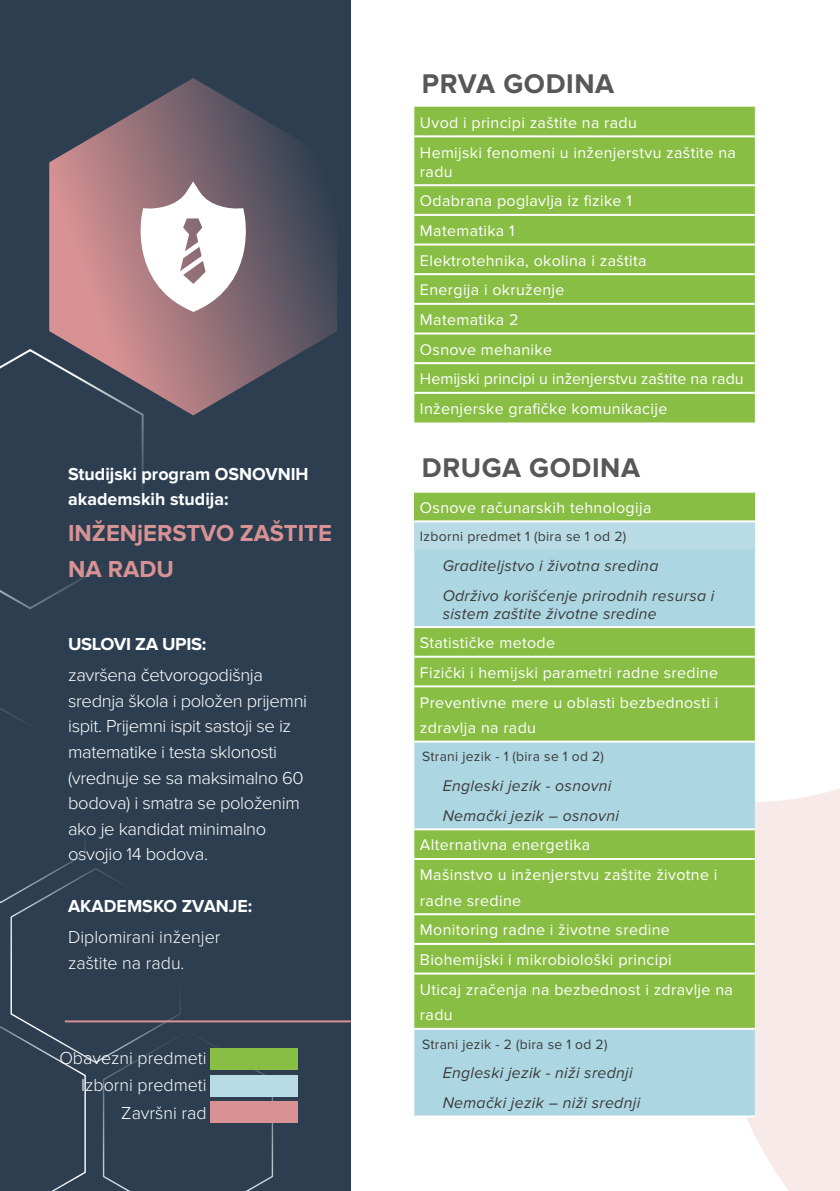
<style>
.page{position:relative;width:840px;height:1191px;background:#fff}
.page>*{position:absolute;margin:0;border:0;box-sizing:border-box;transform-origin:0 0}
.t1{font:700 28px "Proxima Nova";letter-spacing:.02em;color:#575756}
.t2{font:700 24px/36px "Proxima Nova";color:#d89293}
.t3{font:300 18px/25.6px "Proxima Nova";letter-spacing:-.02em;color:#fff}
.t4{font:300 18px/27.2px "Proxima Nova";color:#fff;text-align:right}
.t5{font:700 18px/25.6px "Proxima Nova";color:#fff}
.t6{font:700 18px "Proxima Nova";letter-spacing:-.02em;color:#fff}
.t7{font:16px/29.6px "Proxima Nova";letter-spacing:.02em;color:#fff}
.t8{font:italic 16px/29.6px "Proxima Nova";letter-spacing:.02em;color:#3c3c3b}
.t9{font:14px "Proxima Nova";letter-spacing:.02em;color:#3c3c3b}
</style>
<div class="page">
<div style="left:0;top:0;width:350px;height:1191px;background:#2c3e50"></div>
<svg style="left:0;top:708px;width:274px;height:483px"></svg>
<svg style="left:747px;top:663px;width:92px;height:528px;fill:#f7eae9"></svg>
<div style="left:414px;top:107px;width:340px;height:315px;background:#89be44"></div>
<hr style="left:414px;top:135px;width:340px;height:2px;background:#fff">
<hr style="left:414px;top:184px;width:340px;height:2px;background:#fff">
<hr style="left:414px;top:214px;width:340px;height:2px;background:#fff">
<hr style="left:414px;top:243px;width:340px;height:2px;background:#fff">
<hr style="left:414px;top:273px;width:340px;height:2px;background:#fff">
<hr style="left:414px;top:303px;width:340px;height:2px;background:#fff">
<hr style="left:414px;top:332px;width:340px;height:2px;background:#fff">
<hr style="left:414px;top:362px;width:340px;height:2px;background:#fff">
<hr style="left:414px;top:392px;width:340px;height:2px;background:#fff">
<div style="left:414px;top:492px;width:340px;height:29px;background:#89be44"></div>
<div style="left:414px;top:521px;width:340px;height:29px;background:#b8dbe6"></div>
<div style="left:414px;top:550px;width:340px;height:565px;background:#acd6e2"></div>
<svg style="left:414px;top:628px;width:340px;height:399px;background:#92c469"></svg>
<hr style="left:414px;top:626px;width:340px;height:2px;background:#fff">
<hr style="left:414px;top:655px;width:340px;height:2px;background:#fff">
<hr style="left:414px;top:685px;width:340px;height:2px;background:#fff">
<hr style="left:414px;top:858px;width:340px;height:2px;background:#fff">
<hr style="left:414px;top:913px;width:340px;height:2px;background:#fff">
<hr style="left:414px;top:943px;width:340px;height:2px;background:#fff">
<hr style="left:414px;top:972px;width:340px;height:2px;background:#fff">
<hr style="left:414px;top:491px;width:340px;height:2px;background:#fff">
<hr style="left:414px;top:520px;width:340px;height:2px;background:#fff">
<hr style="left:414px;top:740px;width:340px;height:2px;background:#fff">
<hr style="left:414px;top:828px;width:340px;height:2px;background:#fff">
<hr style="left:414px;top:1027px;width:340px;height:2px;background:#fff">
<hr style="left:414px;top:1115px;width:340px;height:2px;background:#fff">
<svg style="left:0;top:349px;width:144px;height:261px"></svg>
<svg style="left:49px;top:78px;width:288px;height:337px"></svg>
<hr style="left:65px;top:1020px;width:285px;height:2px;background:#d89293">
<div style="left:210px;top:1048px;width:88px;height:21px;background:#89be44"></div>
<div style="left:210px;top:1075px;width:88px;height:21px;background:#b8dbe6"></div>
<div style="left:210px;top:1101px;width:88px;height:21px;background:#d89293"></div>
<svg style="left:139px;top:181px;width:109px;height:131px;background:#d0c3c6"></svg>
<p class="t5" style="left:68px;top:461px;width:242px">Studijski program OSNOVNIH akademskih studija:</p>
<h2 class="t2" style="left:68px;top:516px;width:265px">INŽENjERSTVO ZAŠTITE<br>NA RADU</h2>
<p class="t6" style="left:68px;top:633px;width:140px">USLOVI ZA UPIS:</p>
<p class="t3" style="left:68px;top:662px;width:240px">završena četvorogodišnja srednja škola i položen prijemni ispit. Prijemni ispit sastoji se iz matematike i testa sklonosti (vrednuje se sa maksimalno 60 bodova) i smatra se položenim ako je kandidat minimalno osvojio 14 bodova.</p>
<p class="t5" style="left:68px;top:893px;width:186px">AKADEMSKO ZVANJE:</p>
<p class="t4" style="left:68px;top:924px;width:154px;line-height:25.6px;text-align:left">Diplomirani inženjer zaštite na radu.</p>
<p class="t4" style="left:59px;top:1044px;width:149px">Obavezni predmeti<br>Izborni predmeti<br>Završni rad</p>
<h1 class="t1" style="left:422px;top:68px;width:193px">PRVA GODINA</h1>
<p class="t7" style="left:420px;top:108px;width:317px">Uvod i principi zaštite na radu<br>Hemijski fenomeni u inženjerstvu zaštite na</p>
<p class="t7" style="left:420px;top:157px;width:325px">radu<br>Odabrana poglavlja iz fizike 1<br>Matematika 1<br>Elektrotehnika, okolina i zaštita<br>Energija i okruženje<br>Matematika 2<br>Osnove mehanike<br>Hemijski principi u inženjerstvu zaštite na radu<br>Inženjerske grafičke komunikacije</p>
<h1 class="t1" style="left:422px;top:451px;width:219px">DRUGA GODINA</h1>
<p class="t7" style="left:420px;top:493px;width:233px">Osnove računarskih tehnologija</p>
<p class="t9" style="left:420px;top:528px;width:208px">Izborni predmet 1 (bira se 1 od 2)</p>
<p class="t8" style="left:442px;top:551px;width:273px">Graditeljstvo i životna sredina<br>Održivo korišćenje prirodnih resursa i</p>
<p class="t8" style="left:442px;top:599px;width:215px">sistem zaštite životne sredine</p>
<p class="t7" style="left:420px;top:628px;width:300px">Statističke metode<br>Fizički i hemijski parametri radne sredine<br>Preventivne mere u oblasti bezbednosti i</p>
<p class="t7" style="left:420px;top:713px;width:117px">zdravlja na radu</p>
<p class="t9" style="left:422px;top:748px;width:183px">Strani jezik - 1 (bira se 1 od 2)</p>
<p class="t8" style="left:442px;top:771px;width:178px">Engleski jezik - osnovni<br>Nemački jezik – osnovni</p>
<p class="t7" style="left:420px;top:830px;width:299px">Alternativna energetika<br>Mašinstvo u inženjerstvu zaštite životne i</p>
<p class="t7" style="left:420px;top:886px;width:314px">radne sredine<br>Monitoring radne i životne sredine Biohemijski i mikrobiološki principi<br>Uticaj zračenja na bezbednost i zdravlje na</p>
<p class="t7" style="left:420px;top:1000px;width:34px">radu</p>
<p class="t9" style="left:422px;top:1035px;width:186px">Strani jezik - 2 (bira se 1 od 2)</p>
<p class="t8" style="left:442px;top:1058px;width:199px">Engleski jezik - niži srednji<br>Nemački jezik – niži srednji</p>
</div>
